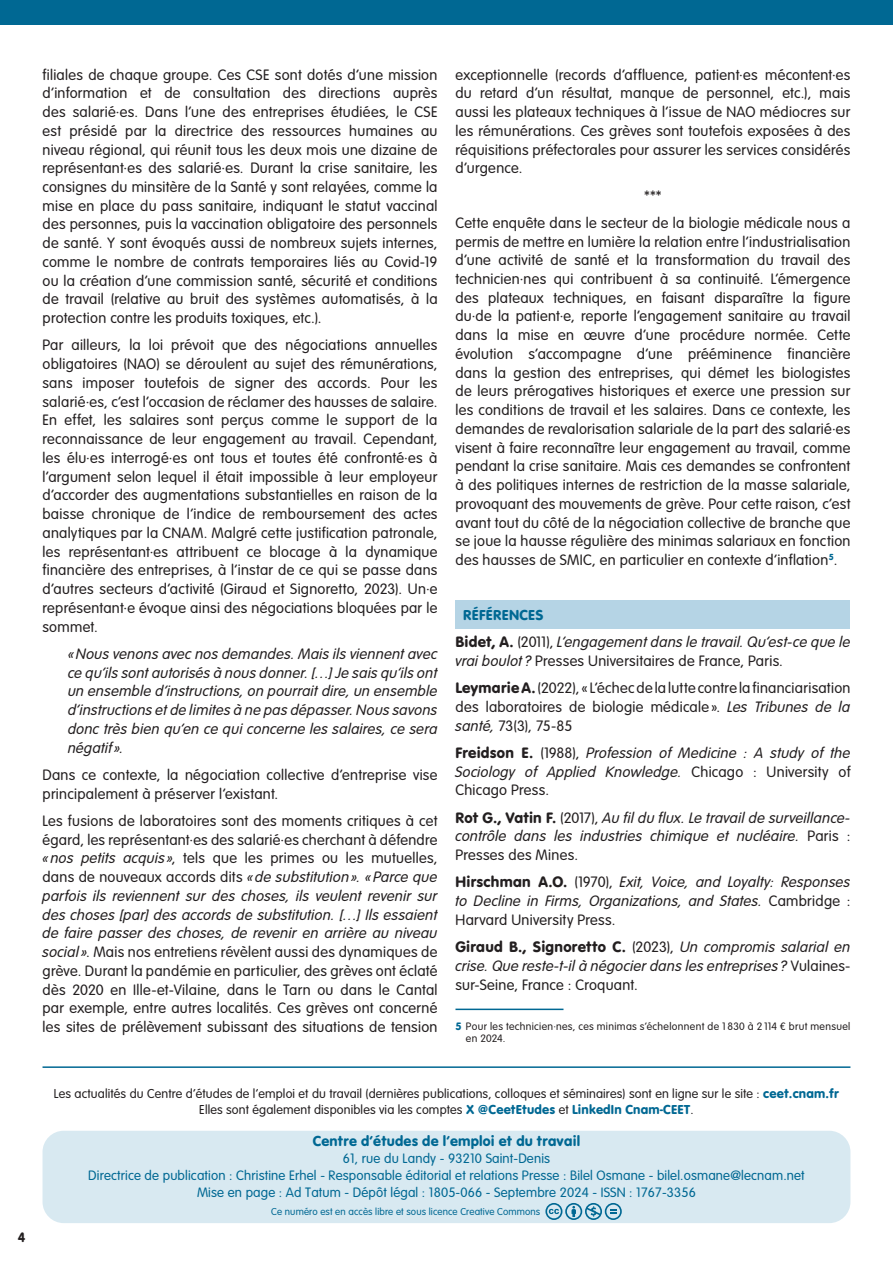
<style>
.page{position:relative;width:893px;height:1263px;background:#fff}
.page>*{position:absolute;margin:0;border:0;box-sizing:border-box;transform-origin:0 0}
.t1{font:15.75px/18.8px "VAG Rundschrift D Light";letter-spacing:.02em;color:#231f20;text-align:justify}
.t2{font:italic 15.75px/18.8px "VAG Rundschrift D Light";letter-spacing:.015em;color:#231f20;text-align:justify}
.t3{font:15.75px "VAG Rundschrift D Regular";letter-spacing:.01em;color:#231f20}
.t4{font:15px "VAG Rundschrift D Regular";letter-spacing:.01em;color:#006893}
.t5{font:14.25px/17.1px "VAG Rundschrift D Light";letter-spacing:.01em;color:#006893;text-align:center}
.t6{font:14.25px "VAG Rundschrift D Regular";color:#231f20}
.t7{font:13.5px/16.2px "VAG Rundschrift D Light";letter-spacing:.01em;color:#231f20;text-align:center}
.t8{font:11.25px/12px "VAG Rundschrift D Light";letter-spacing:.03em;color:#231f20}
.t9{font:10.5px "VAG Rundschrift D Light";letter-spacing:.01em;color:#006893}
.s1{font-style:italic}
.s2{font-family:"VAG Rundschrift D Regular";font-style:normal}
.s3{font-style:normal}
.s4{font-family:"VAG Rundschrift D Regular"}
.s5{font-family:"VAG Rundschrift D Light"}
.s6{font-family:"VAG Rundschrift D Light";font-style:italic}
.s7{font-family:"VAG Rundschrift D Regular";color:#006893}
</style>
<div class="page">
<div style="left:455px;top:600px;width:395px;height:28px;background:#b5d4e5"></div>
<hr style="left:455px;top:1008px;width:108px;height:2px;background:#006893">
<div style="left:0;top:0;width:893px;height:24px;background:#006893"></div>
<hr style="left:43px;top:1066px;width:807px;height:2px;background:#006893">
<div style="left:43px;top:1131px;width:807px;height:92px;background:#d8e9f1;border-radius:21px"></div>
<svg style="left:545px;top:1203px;width:77px;height:17px"></svg>
<p class="t1" style="left:43px;top:64px;width:397px">filiales de chaque groupe. Ces CSE sont dotés d’une mission d’information et de consultation des directions auprès des salarié·es. Dans l’une des entreprises étudiées, le CSE est présidé par la directrice des ressources humaines au niveau régional, qui réunit tous les deux mois une dizaine de représentant·es des salarié·es. Durant la crise sanitaire, les consignes du minsitère de la Santé y sont relayées, comme la mise en place du pass sanitaire, indiquant le statut vaccinal des personnes, puis la vaccination obligatoire des personnels de santé. Y sont évoqués aussi de nombreux sujets internes, comme le nombre de contrats temporaires liés au Covid-19 ou la création d’une commission santé, sécurité et conditions de travail (relative au bruit des systèmes automatisés, à la protection contre les produits toxiques, etc.).</p>
<p class="t1" style="left:43px;top:335px;width:396px">Par ailleurs, la loi prévoit que des négociations annuelles obligatoires (NAO) se déroulent au sujet des rémunérations, sans imposer toutefois de signer des accords. Pour les salarié·es, c’est l’occasion de réclamer des hausses de salaire.<br>En effet, les salaires sont perçus comme le support de la reconnaissance de leur engagement au travail. Cependant, les élu·es interrogé·es ont tous et toutes été confronté·es à l’argument selon lequel il était impossible à leur employeur d’accorder des augmentations substantielles en raison de la baisse chronique de l’indice de remboursement des actes analytiques par la CNAM. Malgré cette justification patronale, les représentant·es attribuent ce blocage à la dynamique financière des entreprises, à l’instar de ce qui se passe dans d’autres secteurs d’activité (Giraud et Signoretto, 2023). Un·e représentant·e évoque ainsi des négociations bloquées par le sommet.</p>
<p class="t2" style="left:68px;top:643px;width:371px">«Nous venons avec nos demandes. Mais ils viennent avec ce qu’ils sont autorisés à nous donner. […] Je sais qu’ils ont un ensemble d’instructions, on pourrait dire, un ensemble d’instructions et de limites à ne pas dépasser. Nous savons donc très bien qu’en ce qui concerne les salaires, ce sera négatif».</p>
<p class="t1" style="left:43px;top:764px;width:396px">Dans ce contexte, la négociation collective d’entreprise vise principalement à préserver l’existant.</p>
<p class="t1" style="left:43px;top:810px;width:397px">Les fusions de laboratoires sont des moments critiques à cet égard, les représentant·es des salarié·es cherchant à défendre <span class="s1">« nos petits acquis »</span>, tels que les primes ou les mutuelles, dans de nouveaux accords dits <span class="s1">« de substitution ». « Parce que parfois ils reviennent sur des choses, ils veulent revenir sur des choses [par] des accords de substitution. […] Ils essaient de faire passer des choses, de revenir en arrière au niveau social»</span>. Mais nos entretiens révèlent aussi des dynamiques de grève. Durant la pandémie en particulier, des grèves ont éclaté dès 2020 en Ille-et-Vilaine, dans le Tarn ou dans le Cantal par exemple, entre autres localités. Ces grèves ont concerné les sites de prélèvement subissant des situations de tension</p>
<p class="t1" style="left:455px;top:64px;width:396px">exceptionnelle (records d’affluence, patient·es mécontent·es du retard d’un résultat, manque de personnel, etc.), mais aussi les plateaux techniques à l’issue de NAO médiocres sur les rémunérations. Ces grèves sont toutefois exposées à des réquisitions préfectorales pour assurer les services considérés d’urgence.</p>
<p class="t1" style="left:455px;top:180px;width:396px;line-height:27.3px;text-align:center">***<br>Cette enquête dans le secteur de la biologie médicale nous a</p>
<p class="t1" style="left:455px;top:231px;width:396px">permis de mettre en lumière la relation entre l’industrialisation d’une activité de santé et la transformation du travail des technicien·nes qui contribuent à sa continuité. L’émergence des plateaux techniques, en faisant disparaître la figure du·de la patient·e, reporte l’engagement sanitaire au travail dans la mise en œuvre d’une procédure normée. Cette évolution s’accompagne d’une prééminence financière dans la gestion des entreprises, qui démet les biologistes de leurs prérogatives historiques et exerce une pression sur les conditions de travail et les salaires. Dans ce contexte, les demandes de revalorisation salariale de la part des salarié·es visent à faire reconnaître leur engagement au travail, comme pendant la crise sanitaire. Mais ces demandes se confrontent à des politiques internes de restriction de la masse salariale, provoquant des mouvements de grève. Pour cette raison, c’est avant tout du côté de la négociation collective de branche que se joue la hausse régulière des minimas salariaux en fonction des hausses de SMIC, en particulier en contexte d’inflation<sup>5</sup>.</p>
<p class="t4" style="left:463px;top:602px;width:82px">RÉFÉRENCES</p>
<p class="t2" style="left:455px;top:631px;width:396px"><span class="s2">Bidet, A.</span> <span class="s3">(2011),</span> L’engagement dans le travail. Qu’est-ce que le vrai boulot ? <span class="s3">Presses Universitaires de France, Paris.</span></p>
<p class="t1" style="left:455px;top:677px;width:396px"><span class="s4">Leymarie A.</span> (2022), «L’échec de la lutte contre la financiarisation des laboratoires de biologie médicale ». <span class="s1">Les Tribunes de la santé,</span> 73(3), 75-85</p>
<p class="t2" style="left:455px;top:742px;width:396px"><span class="s2">Freidson E.</span> <span class="s3">(1988),</span> Profession of Medicine : A study of the Sociology of Applied Knowledge. <span class="s3">Chicago : University of Chicago Press.</span></p>
<p class="t2" style="left:455px;top:807px;width:396px"><span class="s2">Rot G., Vatin F.</span> <span class="s3">(2017),</span> Au fil du flux. Le travail de surveillance&shy;contrôle dans les industries chimique et nucléaire. <span class="s3">Paris :<br>Presses des Mines.</span></p>
<p class="t2" style="left:455px;top:871px;width:396px"><span class="s2">Hirschman A.O.</span> <span class="s3">(1970),</span> Exit, Voice, and Loyalty: Responses to Decline in Firms, Organizations, and States. <span class="s3">Cambridge :<br>Harvard University Press.</span></p>
<p class="t3" style="left:455px;top:933px;width:396px">Giraud B., Signoretto C. <span class="s5">(2023),</span> <span class="s6">Un compromis salarial en</span></p>
<p class="t2" style="left:455px;top:955px;width:396px">crise. Que reste-t-il à négocier dans les entreprises ? <span class="s3">Vulaines&shy;sur-Seine, France : Croquant.</span></p>
<p class="t8" style="left:466px;top:1019px;width:386px;text-indent:-10px"><span class="s7">5</span> Pour les technicien·nes, ces minimas s’échelonnent de 1 830 à 2 114 € brut mensuel en 2024.</p>
<p class="t6" style="left:18px;top:1225px;width:9px">4</p>
<p class="t7" style="left:54px;top:1084px;width:787px">Les actualités du Centre d’études de l’emploi et du travail (dernières publications, colloques et séminaires) sont en ligne sur le site : <span class="s7">ceet.cnam.fr<br></span>Elles sont également disponibles via les comptes <span class="s7">X @CeetEtudes</span> et <span class="s7">LinkedIn Cnam-CEET</span>.</p>
<p class="t4" style="left:313px;top:1128px;width:269px">Centre d’études de l’emploi et du travail</p>
<p class="t5" style="left:88px;top:1149px;width:718px">61, rue du Landy - 93210 Saint-Denis<br>Directrice de publication : Christine Erhel - Responsable éditorial et relations Presse : Bilel Osmane - bilel.osmane@lecnam.net<br>Mise en page : Ad Tatum - Dépôt légal : 1805-066 - Septembre 2024 - ISSN : 1767-3356</p>
<p class="t9" style="left:271px;top:1204px;width:271px">Ce numéro est en accès libre et sous licence Creative Commons</p>
</div>
